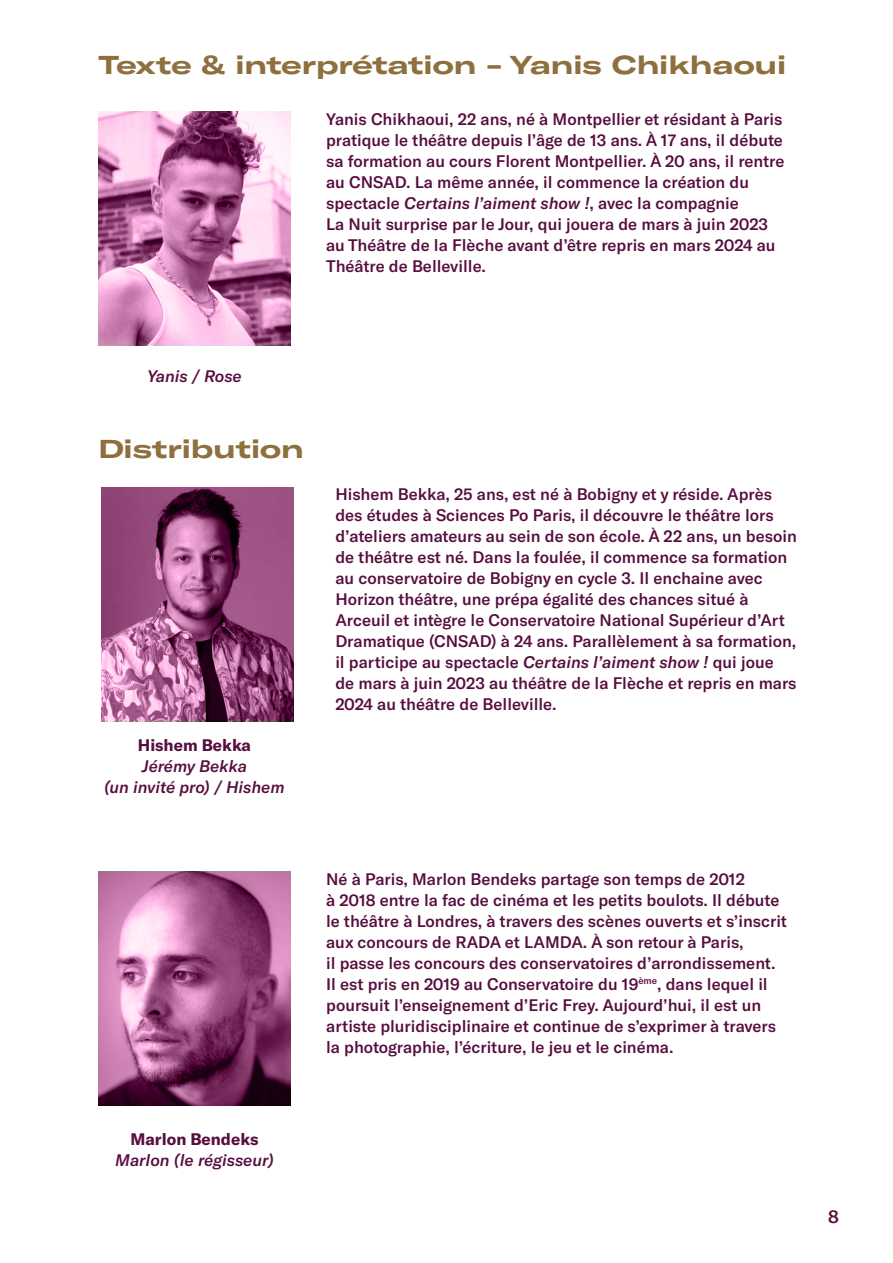
<style>
.page{position:relative;width:893px;height:1263px;background:#fff}
.page>*{position:absolute;margin:0;border:0;box-sizing:border-box;transform-origin:0 0}
.t1{font:700 expanded 25.5px "GT America";color:#8e703e}
.t2{font:500 18px "GT America";color:#570e3e}
.t3{font:500 16.5px/21px "GT America";color:#570e3e}
.t4{font:italic 500 16.5px/21px "GT America";color:#570e3e;text-align:center}
.t5{font:700 16.5px "GT America";color:#570e3e}
.s1{font-style:italic}
</style>
<div class="page">
<svg style="left:98px;top:111px;width:193px;height:234px;background:#c88bb3"></svg>
<svg style="left:101px;top:487px;width:193px;height:234px;background:#97527f"></svg>
<svg style="left:98px;top:872px;width:193px;height:233px;background:#9f5c88"></svg>
<h1 class="t1" style="left:98px;top:49px;width:689px">Texte &amp; interprétation - Yanis Chikhaoui</h1>
<p class="t3" style="left:326px;top:108px;width:460px">Yanis Chikhaoui, 22 ans, né à Montpellier et résidant à Paris pratique le théâtre depuis l’âge de 13 ans. À 17 ans, il débute sa formation au cours Florent Montpellier. À 20 ans, il rentre au CNSAD. La même année, il commence la création du spectacle <span class="s1">Certains l’aiment show !</span>, avec la compagnie<br>La Nuit surprise par le Jour, qui jouera de mars à juin 2023 au Théâtre de la Flèche avant d’être repris en mars 2024 au Théâtre de Belleville.</p>
<p class="t4" style="left:147px;top:366px;width:96px">Yanis / Rose</p>
<h1 class="t1" style="left:98px;top:433px;width:207px">Distribution</h1>
<p class="t5" style="left:138px;top:735px;width:115px">Hishem Bekka</p>
<p class="t4" style="left:104px;top:755px;width:182px">Jérémy Bekka<br>(un invité pro) / Hishem</p>
<p class="t3" style="left:335px;top:484px;width:463px">Hishem Bekka, 25 ans, est né à Bobigny et y réside. Après des études à Sciences Po Paris, il découvre le théâtre lors d’ateliers amateurs au sein de son école. À 22 ans, un besoin de théâtre est né. Dans la foulée, il commence sa formation au conservatoire de Bobigny en cycle 3. Il enchaine avec Horizon théâtre, une prépa égalité des chances situé à Arceuil et intègre le Conservatoire National Supérieur d’Art Dramatique (CNSAD) à 24 ans. Parallèlement à sa formation, il participe au spectacle <span class="s1">Certains l’aiment show !</span> qui joue<br>de mars à juin 2023 au théâtre de la Flèche et repris en mars 2024 au théâtre de Belleville.</p>
<p class="t5" style="left:131px;top:1128px;width:129px">Marlon Bendeks</p>
<p class="t4" style="left:115px;top:1149px;width:160px">Marlon (le régisseur)</p>
<p class="t3" style="left:326px;top:868px;width:462px">Né à Paris, Marlon Bendeks partage son temps de 2012<br>à 2018 entre la fac de cinéma et les petits boulots. Il débute le théâtre à Londres, à travers des scènes ouverts et s’inscrit aux concours de RADA et LAMDA. À son retour à Paris,<br>il passe les concours des conservatoires d’arrondissement.<br>Il est pris en 2019 au Conservatoire du 19<sup>ème</sup>, dans lequel il poursuit l’enseignement d’Eric Frey. Aujourd’hui, il est un artiste pluridisciplinaire et continue de s’exprimer à travers la photographie, l’écriture, le jeu et le cinéma.</p>
<p class="t2" style="left:828px;top:1206px;width:12px">8</p>
</div>
